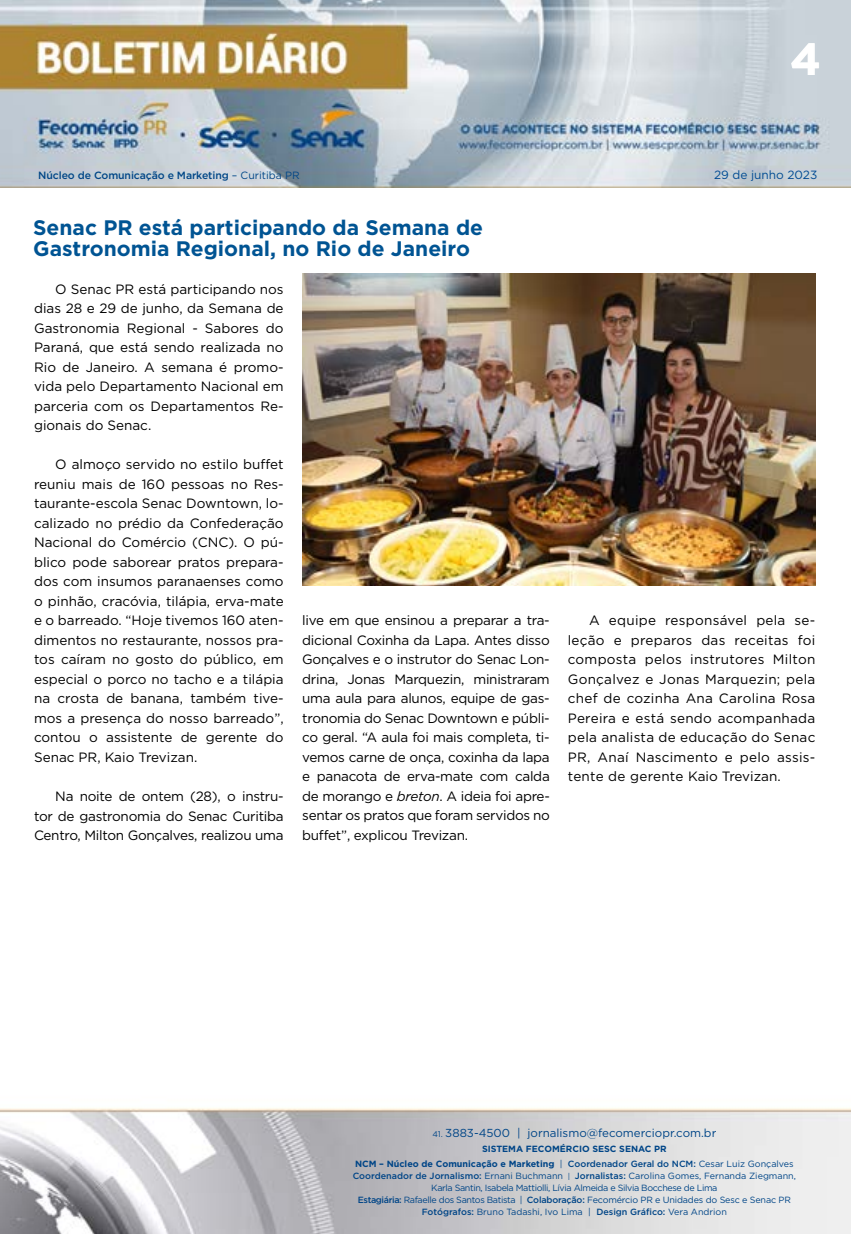
<style>
.page{position:relative;width:851px;height:1234px;background:#fff}
.page>*{position:absolute;margin:0;border:0;box-sizing:border-box;transform-origin:0 0}
.t1{font:700 45px "Gotham";color:#fff}
.t2{font:700 21px/21px "Gotham";color:#005493}
.t3{font:13.5px/19.5px "Gotham";letter-spacing:-.01em;color:#000;text-align:justify}
.t4{font:11.85px "Gotham";color:#004a93}
.t5{font:11.55px "Gotham";color:#004587}
.t6{font:500 10.5px "Gotham";letter-spacing:-.01em;color:#004587}
.t7{font:9px/12px "Gotham";letter-spacing:-.02em;color:#004587;text-align:center}
.t8{font:700 9px/15px "Gotham";color:#004587;text-align:center}
.s1{font-weight:400}
.s2{font-style:italic}
.s3{font-size:8.25px}
.s4{font-weight:500}
.s5{font-size:7.65px}
</style>
<div class="page">
<img style="left:0;top:0;width:850px;height:188px">
<img style="left:0;top:1108px;width:850px;height:125px">
<img style="left:302px;top:274px;width:513px;height:311px">
<h1 class="t1" style="left:790px;top:29px;width:33px">4</h1>
<p class="t6" style="left:38px;top:168px;width:263px">Núcleo de Comunicação e Marketing <span class="s1">– Curitiba PR</span></p>
<p class="t4" style="left:714px;top:167px;width:105px">29 de junho 2023</p>
<h2 class="t2" style="left:33px;top:217px;width:451px">Senac PR está participando da Semana de<br>Gastronomia Regional, no Rio de Janeiro</h2>
<p class="t3" style="left:34px;top:279px;width:251px;text-indent:21px">O Senac PR está participando nos dias 28 e 29 de junho, da Semana de Gastronomia Regional - Sabores do Paraná, que está sendo realizada no Rio de Janeiro. A semana é promo&shy;vida pelo Departamento Nacional em parceria com os Departamentos Re&shy;gionais do Senac.</p>
<p class="t3" style="left:34px;top:454px;width:251px;text-indent:21px">O almoço servido no estilo buffet reuniu mais de 160 pessoas no Res&shy;taurante-escola Senac Downtown, lo&shy;calizado no prédio da Confederação Nacional do Comércio (CNC). O pú&shy;blico pode saborear pratos prepara&shy;dos com insumos paranaenses como o pinhão, cracóvia, tilápia, erva-mate e o barreado. “Hoje tivemos 160 aten&shy;dimentos no restaurante, nossos pra&shy;tos caíram no gosto do público, em especial o porco no tacho e a tilápia na crosta de banana, também tive&shy;mos a presença do nosso barreado”, contou o assistente de gerente do Senac PR, Kaio Trevizan.</p>
<p class="t3" style="left:34px;top:786px;width:251px;text-indent:21px">Na noite de ontem (28), o instru&shy;tor de gastronomia do Senac Curitiba Centro, Milton Gonçalves, realizou uma</p>
<p class="t3" style="left:302px;top:610px;width:249px">live em que ensinou a preparar a tra&shy;dicional Coxinha da Lapa. Antes disso Gonçalves e o instrutor do Senac Lon&shy;drina, Jonas Marquezin, ministraram uma aula para alunos, equipe de gas&shy;tronomia do Senac Downtown e públi&shy;co geral. “A aula foi mais completa, ti&shy;vemos carne de onça, coxinha da lapa e panacota de erva-mate com calda de morango e <span class="s2">breton</span>. A ideia foi apre&shy;sentar os pratos que foram servidos no buffet”, explicou Trevizan.</p>
<p class="t3" style="left:567px;top:610px;width:249px;text-indent:21px">A equipe responsável pela se&shy;leção e preparos das receitas foi composta pelos instrutores Milton Gonçalvez e Jonas Marquezin; pela chef de cozinha Ana Carolina Rosa Pereira e está sendo acompanhada pela analista de educação do Senac PR, Anaí Nascimento e pelo assis&shy;tente de gerente Kaio Trevizan.</p>
<p class="t5" style="left:432px;top:1125px;width:285px"><span class="s3">41.</span> 3883-4500 | jornalismo@fecomerciopr.com.br</p>
<p class="t8" style="left:355px;top:1141px;width:440px">SISTEMA FECOMÉRCIO SESC SENAC PR<br>NCM – Núcleo de Comunicação e Marketing <span class="s1">|</span> <span class="s4">Coordenador Geral do NCM:</span> <span class="s1">Cesar Luiz Gonçalves</span></p>
<p class="t7" style="left:353px;top:1169px;width:444px"><span class="s4">Coordenador de Jornalismo:</span> Ernani Buchmann <span class="s5">|</span> <span class="s4">Jornalistas:</span> Carolina Gomes, Fernanda Ziegmann, Karla Santin, Isabela Mattiolli, Lívia Almeida e Silvia Bocchese de Lima<br><span class="s4">Estagiária:</span> Rafaelle dos Santos Batista | <span class="s4">Colaboração:</span> Fecomércio PR e Unidades do Sesc e Senac PR <span class="s4">Fotógrafos:</span> Bruno Tadashi, Ivo Lima | <span class="s4">Design Gráfico:</span> Vera Andrion</p>
</div>
